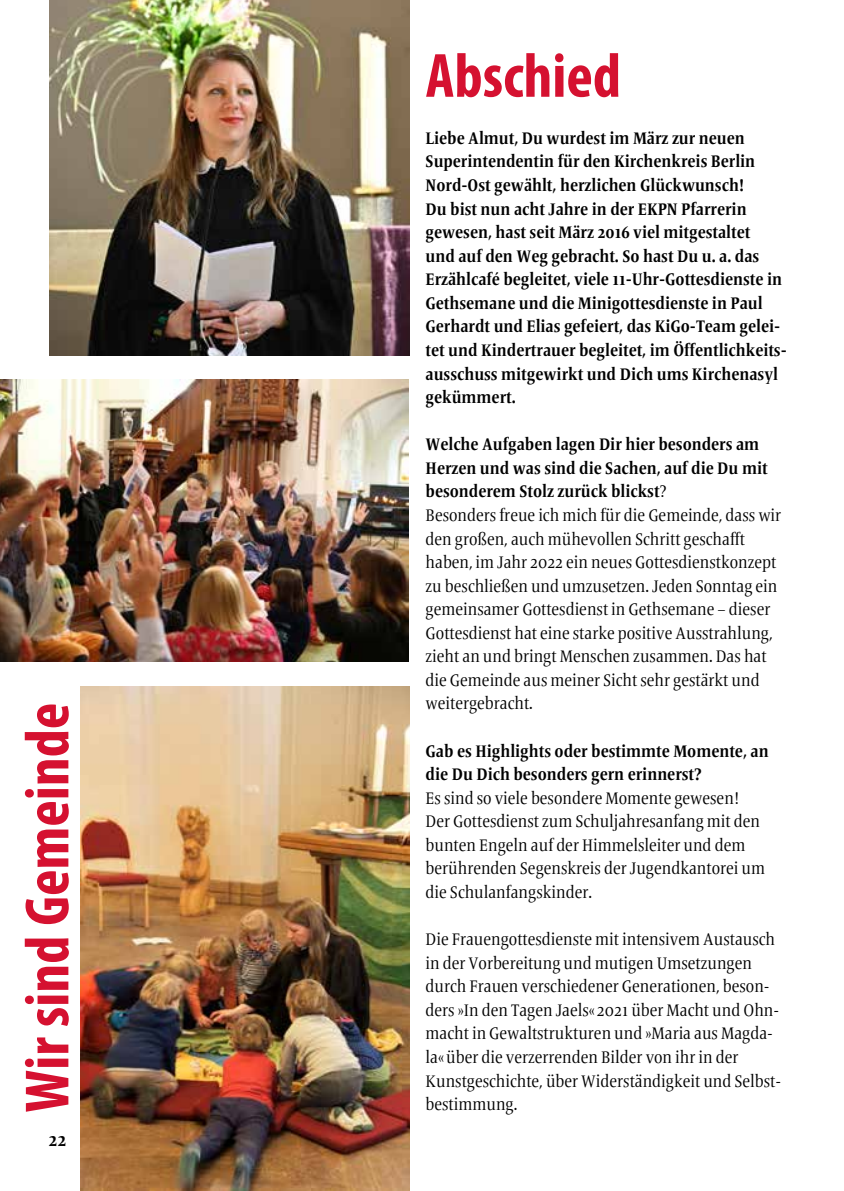
<style>
.page{position:relative;width:844px;height:1191px;background:#fff}
.page>*{position:absolute;margin:0;border:0;box-sizing:border-box;transform-origin:0 0}
.t1{font:700 condensed 63px "Myriad Pro";color:#d51130}
.t2{font:700 condensed 19.25px "Frutiger Serif LT Pro";color:#000}
.t3{font:condensed 17.5px/23.6px "Frutiger Serif LT Pro";color:#000}
.t4{font:700 condensed 17.5px/23.6px "Frutiger Serif LT Pro";color:#000}
.s1{font-weight:700}
</style>
<div class="page">
<img style="left:50px;top:0;width:359px;height:356px">
<img style="left:0;top:380px;width:408px;height:282px">
<img style="left:81px;top:686px;width:329px;height:505px">
<h1 class="t1" style="left:8px;top:1112px;width:411px;rotate:-90deg">Wir sind Gemeinde</h1>
<p class="t2" style="left:49px;top:1128px;width:19px">22</p>
<h1 class="t1" style="left:425px;top:36px;width:197px">Abschied</h1>
<p class="t4" style="left:425px;top:126px;width:362px">Liebe Almut, Du wurdest im März zur neuen Superintendentin für den Kirchenkreis Berlin Nord-Ost gewählt, herzlichen Glückwunsch!<br>Du bist nun acht Jahre in der EKPN Pfarrerin gewesen, hast seit März 2016 viel mitgestaltet<br>und auf den Weg gebracht. So hast Du u. a. das Erzählcafé begleitet, viele 11-Uhr-Gottesdienste in Gethsemane und die Minigottesdienste in Paul Gerhardt und Elias gefeiert, das KiGo-Team gelei&shy;tet und Kindertrauer begleitet, im Öffentlichkeits&shy;ausschuss mitgewirkt und Dich ums Kirchenasyl gekümmert.</p>
<p class="t3" style="left:425px;top:433px;width:357px"><span class="s1">Welche Aufgaben lagen Dir hier besonders am Herzen und was sind die Sachen, auf die Du mit besonderem Stolz zurück blickst</span>?<br>Besonders freue ich mich für die Gemeinde, dass wir den großen, auch mühevollen Schritt geschafft haben, im Jahr 2022 ein neues Gottesdienstkonzept zu beschließen und umzusetzen. Jeden Sonntag ein gemeinsamer Gottesdienst in Gethsemane – dieser Gottesdienst hat eine starke positive Ausstrahlung, zieht an und bringt Menschen zusammen. Das hat die Gemeinde aus meiner Sicht sehr gestärkt und weitergebracht.</p>
<p class="t4" style="left:425px;top:739px;width:344px">Gab es Highlights oder bestimmte Momente, an die Du Dich besonders gern erinnerst?</p>
<p class="t3" style="left:425px;top:786px;width:341px">Es sind so viele besondere Momente gewesen!<br>Der Gottesdienst zum Schuljahresanfang mit den bunten Engeln auf der Himmelsleiter und dem berührenden Segenskreis der Jugendkantorei um die Schulanfangskinder.</p>
<p class="t3" style="left:425px;top:927px;width:357px">Die Frauengottesdienste mit intensivem Austausch in der Vorbereitung und mutigen Umsetzungen durch Frauen verschiedener Generationen, beson&shy;ders »In den Tagen Jaels« 2021 über Macht und Ohn&shy;macht in Gewaltstrukturen und »Maria aus Magda&shy;la« über die verzerrenden Bilder von ihr in der Kunstgeschichte, über Widerständigkeit und Selbst&shy;bestimmung.</p>
</div>
